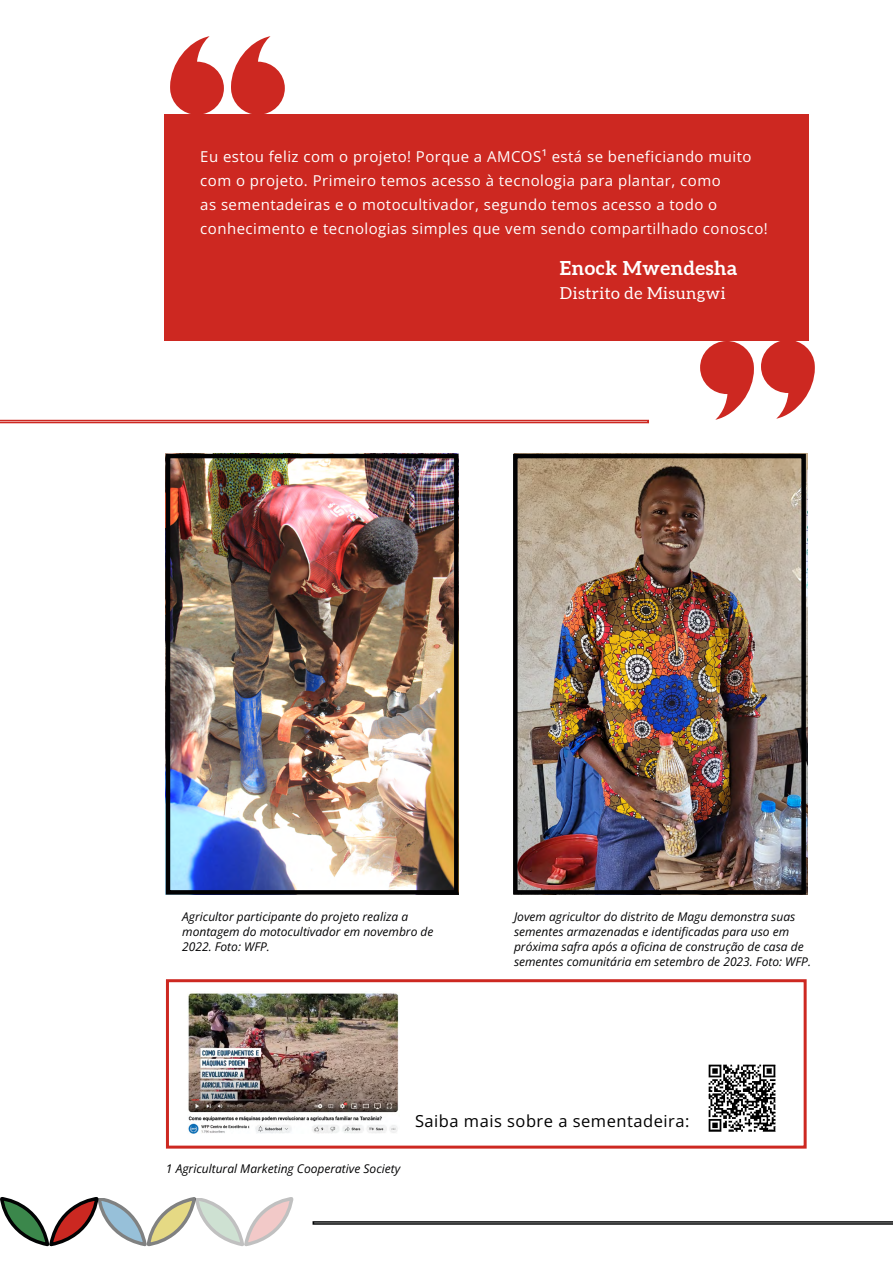
<style>
.page{position:relative;width:893px;height:1263px;background:#fff}
.page>*{position:absolute;margin:0;border:0;box-sizing:border-box;transform-origin:0 0}
.t1{font:700 19.5px "Aleo";letter-spacing:.03em;color:#fff}
.t2{font:16.5px "Open Sans";letter-spacing:.03em;color:#000}
.t3{font:16.5px "Aleo";letter-spacing:.03em;color:#fff}
.t4{font:15px/24px "Open Sans";letter-spacing:.03em;color:#fff}
.t5{font:italic 12px/15px "Open Sans";color:#020203}
</style>
<div class="page">
<svg style="left:0;top:1197px;width:294px;height:50px"></svg>
<svg style="left:313px;top:1221px;width:580px;height:4px;background:#3f4041"></svg>
<div style="left:164px;top:114px;width:645px;height:227px;background:#cd2821"></div>
<img style="left:165px;top:454px;width:289px;height:441px">
<img style="left:518px;top:454px;width:289px;height:441px">
<img style="left:188px;top:993px;width:211px;height:141px">
<img style="left:708px;top:1064px;width:68px;height:68px">
<svg style="left:0;top:420px;width:649px;height:3px;background:#d54d47"></svg>
<div style="left:166px;top:979px;width:641px;height:169px;border:3px solid #cd2821"></div>
<div style="left:513px;top:454px;width:293px;height:441px;border:4px solid #020203"></div>
<div style="left:166px;top:454px;width:293px;height:441px;border:4px solid #020203"></div>
<svg style="left:700px;top:341px;width:115px;height:79px"></svg>
<svg style="left:170px;top:36px;width:115px;height:78px"></svg>
<p class="t4" style="left:200px;top:144px;width:569px">Eu estou feliz com o projeto! Porque a AMCOS¹ está se beneficiando muito com o projeto. Primeiro temos acesso à tecnologia para plantar, como<br>as sementadeiras e o motocultivador, segundo temos acesso a todo o conhecimento e tecnologias simples que vem sendo compartilhado conosco!</p>
<h1 class="t1" style="left:560px;top:256px;width:179px">Enock Mwendesha</h1>
<h2 class="t3" style="left:560px;top:283px;width:167px">Distrito de Misungwi</h2>
<p class="t5" style="left:182px;top:908px;width:253px">Agricultor participante do projeto realiza a montagem do motocultivador em novembro de<br>2022. Foto: WFP.</p>
<p class="t5" style="left:514px;top:908px;width:299px">Jovem agricultor do distrito de Magu demonstra suas sementes armazenadas e identificadas para uso em próxima safra após a oficina de construção de casa de sementes comunitária em setembro de 2023. Foto: WFP.</p>
<p class="t5" style="left:166px;top:1161px;width:236px">1 Agricultural Marketing Cooperative Society</p>
<h2 class="t2" style="left:415px;top:1109px;width:276px">Saiba mais sobre a sementadeira:</h2>
</div>
